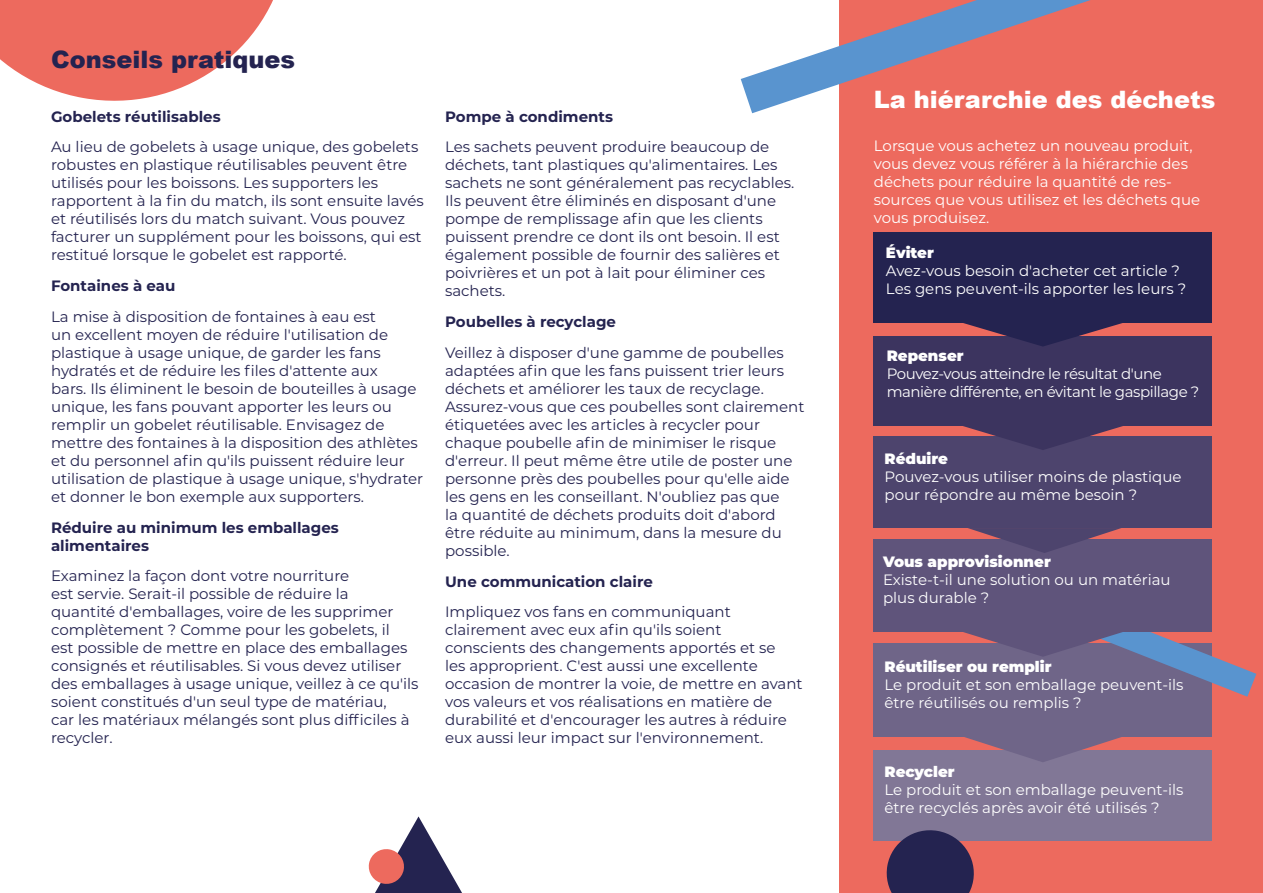
<style>
.page{position:relative;width:1263px;height:893px;background:#fff}
.page>*{position:absolute;margin:0;border:0;box-sizing:border-box;transform-origin:0 0}
.t1{font:900 24px "Arial";color:#fff}
.t2{font:900 24px "Arial";color:#242350}
.t3{font:15px/18px "Montserrat";color:#242350}
.t4{font:15px/18px "Montserrat";color:#fff}
.t5{font:700 15px/18px "Montserrat";color:#242350}
.t6{font:15px/18px "Montserrat";letter-spacing:-.03em;color:#fff}
.t7{font:900 15px "Montserrat";color:#fff}
</style>
<div class="page">
<svg style="left:0;top:0;width:273px;height:101px"></svg>
<div style="left:839px;top:0;width:424px;height:893px;background:#ed6a5e"></div>
<div style="left:874px;top:643px;width:338px;height:93px;background:#6f6588"></div>
<div style="left:874px;top:750px;width:338px;height:91px;background:#817796"></div>
<svg style="left:960px;top:736px;width:166px;height:26px"></svg>
<svg style="left:368px;top:816px;width:94px;height:77px"></svg>
<svg style="left:741px;top:0;width:350px;height:113px"></svg>
<div style="left:874px;top:336px;width:338px;height:90px;background:#3c345f"></div>
<div style="left:874px;top:539px;width:338px;height:92px;background:#5f547b"></div>
<svg style="left:959px;top:322px;width:167px;height:25px"></svg>
<svg style="left:960px;top:631px;width:296px;height:66px"></svg>
<div style="left:874px;top:232px;width:338px;height:90px;background:#242350"></div>
<div style="left:874px;top:436px;width:338px;height:92px;background:#4d446d"></div>
<svg style="left:968px;top:528px;width:153px;height:25px"></svg>
<svg style="left:963px;top:426px;width:160px;height:24px"></svg>
<svg style="left:886px;top:830px;width:88px;height:63px"></svg>
<h1 class="t2" style="left:51px;top:42px;width:246px">Conseils pratiques</h1>
<p class="t5" style="left:51px;top:107px;width:171px">Gobelets réutilisables</p>
<p class="t3" style="left:51px;top:138px;width:374px">Au lieu de gobelets à usage unique, des gobelets robustes en plastique réutilisables peuvent être utilisés pour les boissons. Les supporters les rapportent à la fin du match, ils sont ensuite lavés et réutilisés lors du match suivant. Vous pouvez facturer un supplément pour les boissons, qui est restitué lorsque le gobelet est rapporté.</p>
<p class="t5" style="left:51px;top:276px;width:126px">Fontaines à eau</p>
<p class="t3" style="left:51px;top:307px;width:374px">La mise à disposition de fontaines à eau est<br>un excellent moyen de réduire l'utilisation de plastique à usage unique, de garder les fans hydratés et de réduire les files d'attente aux<br>bars. Ils éliminent le besoin de bouteilles à usage unique, les fans pouvant apporter les leurs ou remplir un gobelet réutilisable. Envisagez de mettre des fontaines à la disposition des athlètes et du personnel afin qu'ils puissent réduire leur utilisation de plastique à usage unique, s'hydrater et donner le bon exemple aux supporters.</p>
<p class="t5" style="left:51px;top:518px;width:289px">Réduire au minimum les emballages alimentaires</p>
<p class="t3" style="left:51px;top:567px;width:369px">Examinez la façon dont votre nourriture<br>est servie. Serait-il possible de réduire la<br>quantité d'emballages, voire de les supprimer complètement ? Comme pour les gobelets, il<br>est possible de mettre en place des emballages consignés et réutilisables. Si vous devez utiliser des emballages à usage unique, veillez à ce qu'ils soient constitués d'un seul type de matériau,<br>car les matériaux mélangés sont plus difficiles à recycler.</p>
<p class="t5" style="left:445px;top:107px;width:170px">Pompe à condiments</p>
<p class="t3" style="left:445px;top:137px;width:351px">Les sachets peuvent produire beaucoup de déchets, tant plastiques qu'alimentaires. Les sachets ne sont généralement pas recyclables.<br>Ils peuvent être éliminés en disposant d'une pompe de remplissage afin que les clients puissent prendre ce dont ils ont besoin. Il est également possible de fournir des salières et poivrières et un pot à lait pour éliminer ces sachets.</p>
<p class="t5" style="left:445px;top:312px;width:172px">Poubelles à recyclage</p>
<p class="t3" style="left:445px;top:343px;width:361px">Veillez à disposer d'une gamme de poubelles adaptées afin que les fans puissent trier leurs déchets et améliorer les taux de recyclage.<br>Assurez-vous que ces poubelles sont clairement étiquetées avec les articles à recycler pour chaque poubelle afin de minimiser le risque d'erreur. Il peut même être utile de poster une personne près des poubelles pour qu'elle aide les gens en les conseillant. N'oubliez pas que<br>la quantité de déchets produits doit d'abord être réduite au minimum, dans la mesure du possible.</p>
<p class="t5" style="left:445px;top:572px;width:209px">Une communication claire</p>
<p class="t3" style="left:445px;top:602px;width:359px">Impliquez vos fans en communiquant clairement avec eux afin qu'ils soient conscients des changements apportés et se<br>les approprient. C'est aussi une excellente occasion de montrer la voie, de mettre en avant vos valeurs et vos réalisations en matière de durabilité et d'encourager les autres à réduire eux aussi leur impact sur l'environnement.</p>
<h1 class="t1" style="left:874px;top:82px;width:343px">La hiérarchie des déchets</h1>
<p class="t4" style="left:874px;top:136px;width:328px">Lorsque vous achetez un nouveau produit, vous devez vous référer à la hiérarchie des déchets pour réduire la quantité de res&shy;sources que vous utilisez et les déchets que vous produisez.</p>
<p class="t7" style="left:886px;top:242px;width:49px">Éviter</p>
<p class="t4" style="left:886px;top:261px;width:302px">Avez-vous besoin d'acheter cet article ?<br>Les gens peuvent-ils apporter les leurs ?</p>
<p class="t7" style="left:887px;top:345px;width:78px">Repenser</p>
<p class="t6" style="left:887px;top:365px;width:314px">Pouvez-vous atteindre le résultat d'une manière différente, en évitant le gaspillage ?</p>
<p class="t7" style="left:884px;top:448px;width:65px">Réduire</p>
<p class="t4" style="left:884px;top:467px;width:299px">Pouvez-vous utiliser moins de plastique pour répondre au même besoin ?</p>
<p class="t7" style="left:883px;top:551px;width:169px">Vous approvisionner</p>
<p class="t4" style="left:883px;top:570px;width:289px">Existe-t-il une solution ou un matériau plus durable ?</p>
<p class="t7" style="left:884px;top:655px;width:169px">Réutiliser ou remplir</p>
<p class="t4" style="left:884px;top:675px;width:301px">Le produit et son emballage peuvent-ils être réutilisés ou remplis ?</p>
<p class="t7" style="left:884px;top:760px;width:72px">Recycler</p>
<p class="t4" style="left:884px;top:780px;width:301px">Le produit et son emballage peuvent-ils être recyclés après avoir été utilisés ?</p>
</div>
